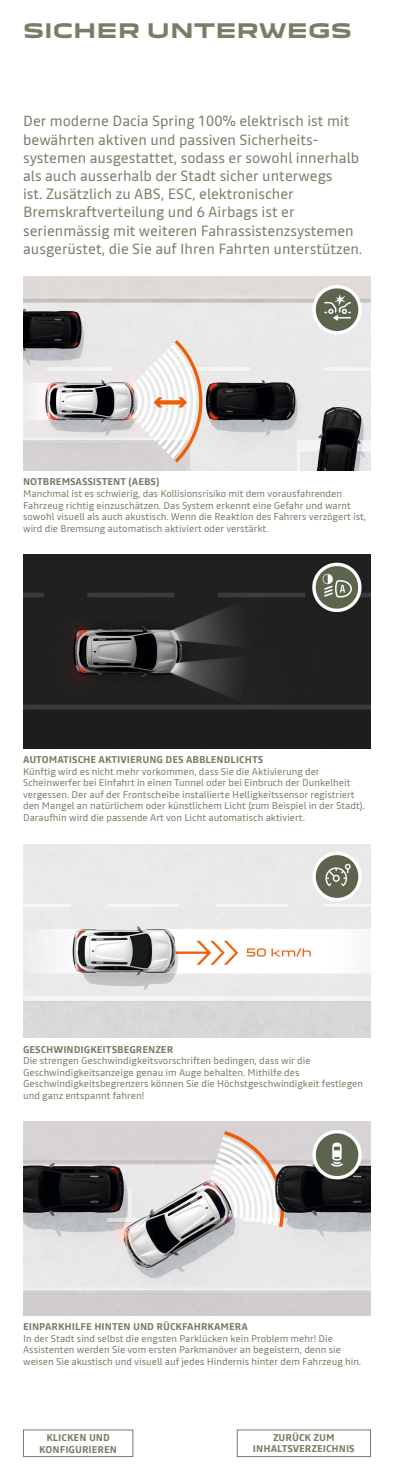
<style>
.page{position:relative;width:394px;height:1480px;background:#fff}
.page>*{position:absolute;margin:0;border:0;box-sizing:border-box;transform-origin:0 0}
.t1{font:700 19.6px "Dacia Block Extended";color:#777e66}
.t2{font:14.7px/18.2px "Read";color:#777e66}
.t3{font:9.8px/11.5px "Read";color:#777e66}
.t4{font:700 9.8px/11.5px "Read";color:#777e66;text-align:center}
</style>
<div class="page">
<img style="left:23px;top:277px;width:348px;height:194px">
<img style="left:23px;top:555px;width:348px;height:193px">
<img style="left:23px;top:844px;width:348px;height:194px">
<img style="left:23px;top:1122px;width:348px;height:193px">
<div style="left:23px;top:1429px;width:110px;height:28px;border:1px solid #777e66"></div>
<div style="left:237px;top:1429px;width:134px;height:28px;border:1px solid #777e66"></div>
<h1 class="t1" style="left:23px;top:20px;width:330px">SICHER UNTERWEGS</h1>
<p class="t2" style="left:23px;top:112px;width:341px">Der moderne Dacia Spring 100% elektrisch ist mit bewährten aktiven und passiven Sicherheits&shy;systemen ausgestattet, sodass er sowohl innerhalb als auch ausserhalb der Stadt sicher unterwegs<br>ist. Zusätzlich zu ABS, ESC, elektronischer Bremskraftverteilung und 6 Airbags ist er serienmässig mit weiteren Fahrassistenzsystemen ausgerüstet, die Sie auf Ihren Fahrten unterstützen.</p>
<p class="t4" style="left:23px;top:476px;width:138px">NOTBREMSASSISTENT (AEBS)</p>
<p class="t3" style="left:23px;top:488px;width:344px">Manchmal ist es schwierig, das Kollisionsrisiko mit dem vorausfahrenden Fahrzeug richtig einzuschätzen. Das System erkennt eine Gefahr und warnt sowohl visuell als auch akustisch. Wenn die Reaktion des Fahrers verzögert ist, wird die Bremsung automatisch aktiviert oder verstärkt.</p>
<p class="t4" style="left:23px;top:754px;width:241px">AUTOMATISCHE AKTIVIERUNG DES ABBLENDLICHTS</p>
<p class="t3" style="left:23px;top:766px;width:343px">Künftig wird es nicht mehr vorkommen, dass Sie die Aktivierung der Scheinwerfer bei Einfahrt in einen Tunnel oder bei Einbruch der Dunkelheit vergessen. Der auf der Frontscheibe installierte Helligkeitssensor registriert den Mangel an natürlichem oder künstlichem Licht (zum Beispiel in der Stadt).<br>Daraufhin wird die passende Art von Licht automatisch aktiviert.</p>
<p class="t4" style="left:23px;top:1043px;width:152px">GESCHWINDIGKEITSBEGRENZER</p>
<p class="t3" style="left:23px;top:1055px;width:341px">Die strengen Geschwindigkeitsvorschriften bedingen, dass wir die Geschwindigkeitsanzeige genau im Auge behalten. Mithilfe des Geschwindigkeitsbegrenzers können Sie die Höchstgeschwindigkeit festlegen und ganz entspannt fahren!</p>
<p class="t4" style="left:23px;top:1321px;width:226px">EINPARKHILFE HINTEN UND RÜCKFAHRKAMERA</p>
<p class="t3" style="left:23px;top:1333px;width:339px">In der Stadt sind selbst die engsten Parklücken kein Problem mehr! Die<br>Assistenten werden Sie vom ersten Parkmanöver an begeistern, denn sie weisen Sie akustisch und visuell auf jedes Hindernis hinter dem Fahrzeug hin.</p>
<p class="t4" style="left:39px;top:1432px;width:79px">KLICKEN UND<br>KONFIGURIEREN</p>
<p class="t4" style="left:253px;top:1432px;width:103px">ZURÜCK ZUM<br>INHALTSVERZEICHNIS</p>
</div>
